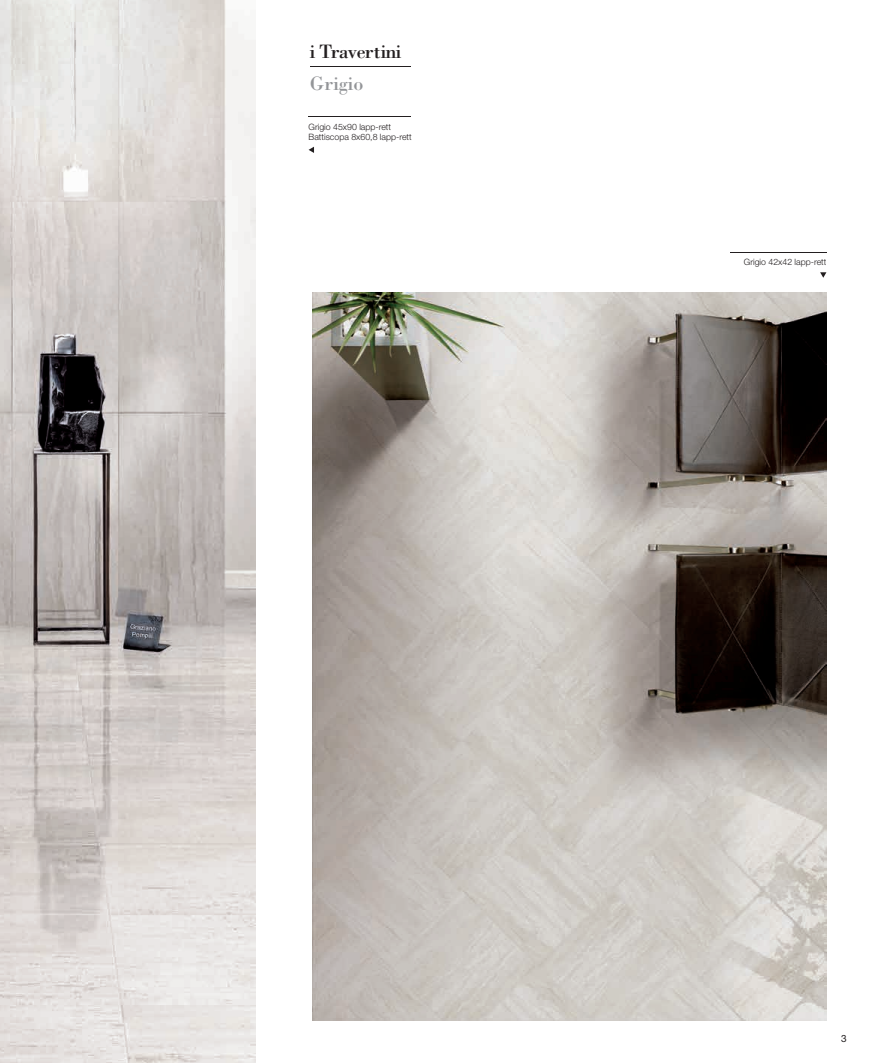
<style>
.page{position:relative;width:869px;height:1063px;background:#fff}
.page>*{position:absolute;margin:0;border:0;box-sizing:border-box;transform-origin:0 0}
.t1{font:20px "Bodoni";letter-spacing:-.035em;color:#231f20}
.t2{font:20px "Bodoni";color:#939598}
.t3{font:10px "Helvetica Neue LT Std";color:#231f20}
.t4{font:300 8.75px/10.5px "Helvetica Neue LT Std";color:#231f20}
</style>
<div class="page">
<img style="left:0;top:0;width:255px;height:1063px">
<img style="left:313px;top:292px;width:513px;height:728px">
<hr style="left:310px;top:66px;width:100px;height:1px;background:#231f20">
<hr style="left:729px;top:253px;width:97px;height:1px;background:#231f20">
<svg style="left:820px;top:272px;width:6px;height:6px"></svg>
<hr style="left:308px;top:116px;width:102px;height:1px;background:#231f20">
<svg style="left:308px;top:147px;width:6px;height:6px"></svg>
<h1 class="t1" style="left:310px;top:39px;width:93px">i Travertini</h1>
<h1 class="t2" style="left:310px;top:71px;width:55px">Grigio</h1>
<p class="t4" style="left:308px;top:121px;width:105px">Grigio 45x90 lapp-rett<br>Battiscopa 8x60,8 lapp-rett</p>
<p class="t4" style="left:743px;top:256px;width:84px">Grigio 42x42 lapp-rett</p>
<p class="t3" style="left:840px;top:1033px;width:7px">3</p>
</div>
